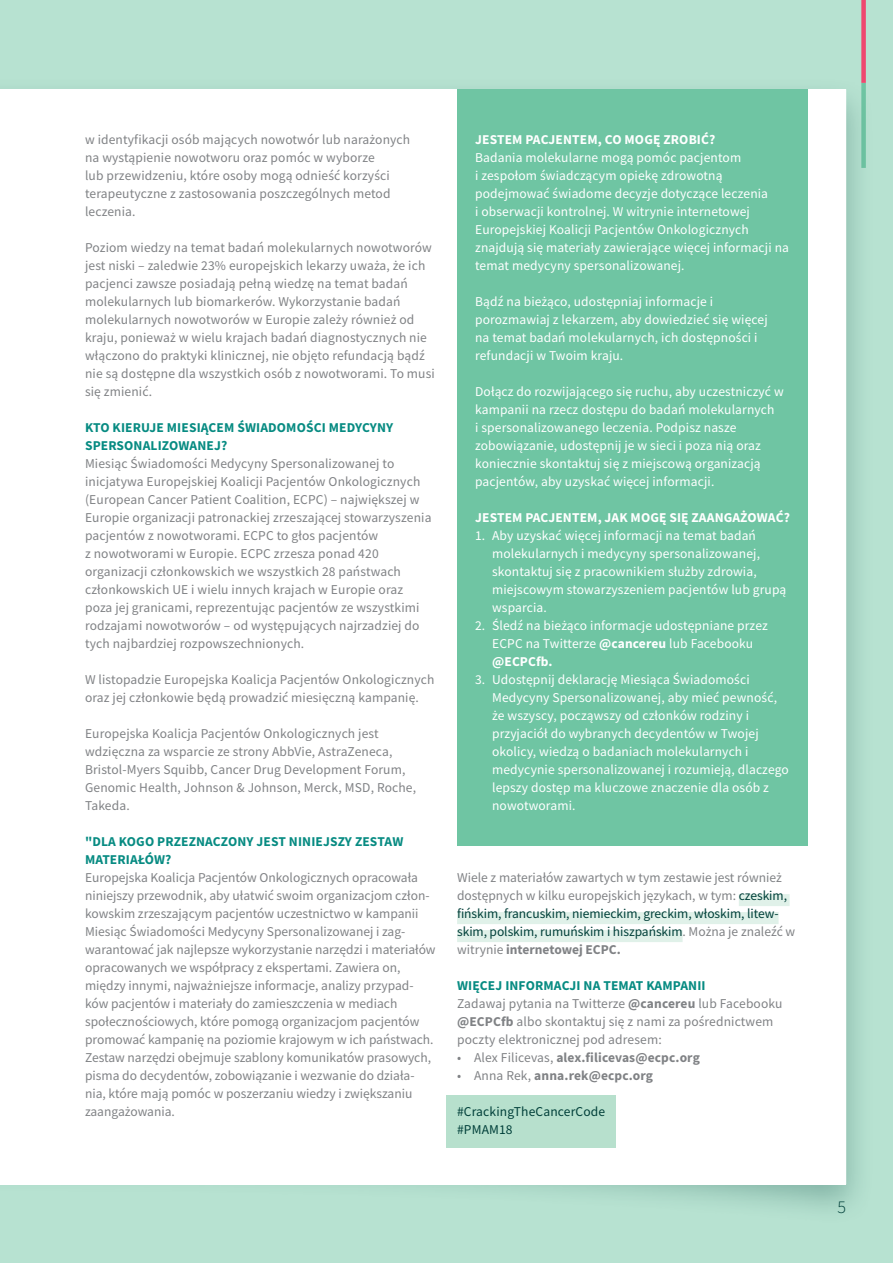
<style>
.page{position:relative;width:893px;height:1263px;background:#b7e2d1}
.page>*{position:absolute;margin:0;border:0;box-sizing:border-box;transform-origin:0 0}
.t1{font:300 18px "Source Sans Pro";color:#003f39}
.body{font:13.5px/18px "Source Sans Pro";letter-spacing:.005em;color:#808285}
.WIT_BODY{font:13.5px/18px "Source Sans Pro";letter-spacing:.01em;color:#fff}
.groen_subtitel{font:700 13.5px/18px "Source Sans Pro";letter-spacing:.01em;color:#078b82}
.Wit_Bold{font:700 13.5px "Source Sans Pro";letter-spacing:.01em;color:#fff}
.t2{font:700 13.5px "Source Sans Pro";letter-spacing:.01em;color:#808285}
.t3{font:13.5px/18px "Source Sans Pro";letter-spacing:.01em;color:#003f39}
.s1{font-weight:700}
.s2{color:#003f39}
.s3{font-weight:400}
</style>
<div class="page">
<div style="left:861px;top:0;width:5px;height:83px;background:#ef486f"></div>
<div style="left:0;top:76px;width:875px;height:1150px;background:#003f39;opacity:.3"></div>
<div style="left:0;top:89px;width:846px;height:1095px;background:#fff"></div>
<div style="left:739px;top:894px;width:51px;height:12px;background:#e0f1e9"></div>
<div style="left:457px;top:912px;width:322px;height:12px;background:#e0f1e9"></div>
<div style="left:457px;top:930px;width:226px;height:12px;background:#e0f1e9"></div>
<div style="left:446px;top:1095px;width:170px;height:53px;background:#b7e0cd"></div>
<div style="left:457px;top:89px;width:351px;height:757px;background:#6fc5a3"></div>
<p class="Wit_Bold" style="left:475px;top:130px;width:242px">JESTEM PACJENTEM, CO MOGĘ ZROBIĆ?</p>
<p class="WIT_BODY" style="left:475px;top:148px;width:315px">Badania molekularne mogą pomóc pacjentom<br>i zespołom świadczącym opiekę zdrowotną podejmować świadome decyzje dotyczące leczenia<br>i obserwacji kontrolnej. W witrynie internetowej Europejskiej Koalicji Pacjentów Onkologicznych znajdują się materiały zawierające więcej informacji na temat medycyny spersonalizowanej.</p>
<p class="WIT_BODY" style="left:475px;top:292px;width:294px">Bądź na bieżąco, udostępniaj informacje i porozmawiaj z lekarzem, aby dowiedzieć się więcej na temat badań molekularnych, ich dostępności i refundacji w Twoim kraju.</p>
<p class="WIT_BODY" style="left:475px;top:382px;width:310px">Dołącz do rozwijającego się ruchu, aby uczestniczyć w kampanii na rzecz dostępu do badań molekularnych<br>i spersonalizowanego leczenia. Podpisz nasze zobowiązanie, udostępnij je w sieci i poza nią oraz koniecznie skontaktuj się z miejscową organizacją pacjentów, aby uzyskać więcej informacji.</p>
<p class="Wit_Bold" style="left:475px;top:508px;width:316px">JESTEM PACJENTEM, JAK MOGĘ SIĘ ZAANGAŻOWAĆ?</p>
<p class="WIT_BODY" style="left:492px;top:526px;width:296px;text-indent:-17px">1. Aby uzyskać więcej informacji na temat badań molekularnych i medycyny spersonalizowanej, skontaktuj się z pracownikiem służby zdrowia, miejscowym stowarzyszeniem pacjentów lub grupą wsparcia.</p>
<p class="WIT_BODY" style="left:492px;top:616px;width:277px;text-indent:-17px">2. Śledź na bieżąco informacje udostępniane przez<br>ECPC na Twitterze <span class="s1">@cancereu</span> lub Facebooku <span class="s1">@ECPCfb.</span></p>
<p class="WIT_BODY" style="left:492px;top:670px;width:298px;text-indent:-17px">3. Udostępnij deklarację Miesiąca Świadomości Medycyny Spersonalizowanej, aby mieć pewność, że wszyscy, począwszy od członków rodziny i przyjaciół do wybranych decydentów w Twojej okolicy, wiedzą o badaniach molekularnych i medycynie spersonalizowanej i rozumieją, dlaczego lepszy dostęp ma kluczowe znaczenie dla osób z nowotworami.</p>
<p class="body" style="left:85px;top:130px;width:327px">w identyfikacji osób mających nowotwór lub narażonych na wystąpienie nowotworu oraz pomóc w wyborze<br>lub przewidzeniu, które osoby mogą odnieść korzyści terapeutyczne z zastosowania poszczególnych metod leczenia.</p>
<p class="body" style="left:85px;top:238px;width:351px">Poziom wiedzy na temat badań molekularnych nowotworów jest niski – zaledwie 23% europejskich lekarzy uważa, że ich pacjenci zawsze posiadają pełną wiedzę na temat badań molekularnych lub biomarkerów. Wykorzystanie badań molekularnych nowotworów w Europie zależy również od kraju, ponieważ w wielu krajach badań diagnostycznych nie włączono do praktyki klinicznej, nie objęto refundacją bądź nie są dostępne dla wszystkich osób z nowotworami. To musi się zmienić.</p>
<p class="groen_subtitel" style="left:85px;top:418px;width:310px">KTO KIERUJE MIESIĄCEM ŚWIADOMOŚCI MEDYCYNY<br>SPERSONALIZOWANEJ?</p>
<p class="body" style="left:85px;top:454px;width:348px">Miesiąc Świadomości Medycyny Spersonalizowanej to inicjatywa Europejskiej Koalicji Pacjentów Onkologicznych (European Cancer Patient Coalition, ECPC) – największej w Europie organizacji patronackiej zrzeszającej stowarzyszenia pacjentów z nowotworami. ECPC to głos pacjentów<br>z nowotworami w Europie. ECPC zrzesza ponad 420 organizacji członkowskich we wszystkich 28 państwach członkowskich UE i wielu innych krajach w Europie oraz poza jej granicami, reprezentując pacjentów ze wszystkimi rodzajami nowotworów – od występujących najrzadziej do tych najbardziej rozpowszechnionych.</p>
<p class="body" style="left:85px;top:670px;width:351px">W listopadzie Europejska Koalicja Pacjentów Onkologicznych oraz jej członkowie będą prowadzić miesięczną kampanię.</p>
<p class="body" style="left:85px;top:724px;width:333px">Europejska Koalicja Pacjentów Onkologicznych jest wdzięczna za wsparcie ze strony AbbVie, AstraZeneca, Bristol-Myers Squibb, Cancer Drug Development Forum, Genomic Health, Johnson &amp; Johnson, Merck, MSD, Roche, Takeda.</p>
<p class="groen_subtitel" style="left:85px;top:832px;width:320px">"DLA KOGO PRZEZNACZONY JEST NINIEJSZY ZESTAW<br>MATERIAŁÓW?</p>
<p class="body" style="left:85px;top:868px;width:352px">Europejska Koalicja Pacjentów Onkologicznych opracowała niniejszy przewodnik, aby ułatwić swoim organizacjom człon&shy;kowskim zrzeszającym pacjentów uczestnictwo w kampanii Miesiąc Świadomości Medycyny Spersonalizowanej i zag&shy;warantować jak najlepsze wykorzystanie narzędzi i materiałów opracowanych we współpracy z ekspertami. Zawiera on, między innymi, najważniejsze informacje, analizy przypad&shy;ków pacjentów i materiały do zamieszczenia w mediach społecznościowych, które pomogą organizacjom pacjentów promować kampanię na poziomie krajowym w ich państwach.<br>Zestaw narzędzi obejmuje szablony komunikatów prasowych, pisma do decydentów, zobowiązanie i wezwanie do działa&shy;nia, które mają pomóc w poszerzaniu wiedzy i zwiększaniu zaangażowania.</p>
<p class="body" style="left:457px;top:868px;width:340px">Wiele z materiałów zawartych w tym zestawie jest również dostępnych w kilku europejskich językach, w tym: <span class="s2">czeskim, fińskim, francuskim, niemieckim, greckim, włoskim, litew&shy;skim, polskim, rumuńskim i hiszpańskim</span>. Można je znaleźć w witrynie <span class="s1">internetowej ECPC.</span></p>
<p class="groen_subtitel" style="left:457px;top:976px;width:250px">WIĘCEJ INFORMACJI NA TEMAT KAMPANII</p>
<p class="body" style="left:457px;top:994px;width:327px">Zadawaj pytania na Twitterze <span class="s1">@cancereu</span> lub Facebooku <span class="s1">@ECPCfb</span> albo skontaktuj się z nami za pośrednictwem poczty elektronicznej pod adresem:</p>
<p class="t2" style="left:457px;top:1048px;width:244px"><span class="s3">• Alex Filicevas,</span> alex.filicevas@ecpc.org</p>
<p class="t2" style="left:457px;top:1066px;width:198px"><span class="s3">• Anna Rek,</span> anna.rek@ecpc.org</p>
<p class="t3" style="left:457px;top:1102px;width:150px">#CrackingTheCancerCode #PMAM18</p>
<h1 class="t1" style="left:838px;top:1196px;width:10px">5</h1>
</div>
